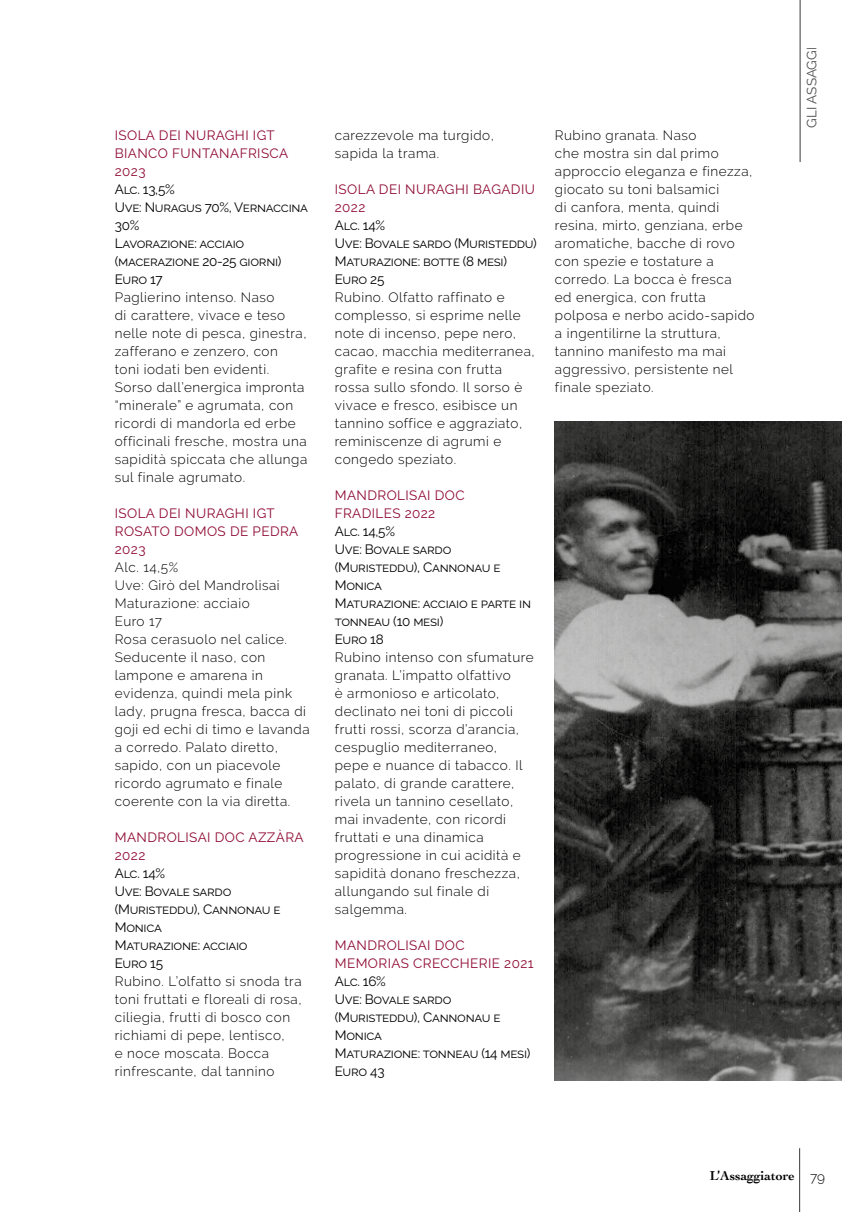
<style>
.page{position:relative;width:842px;height:1212px;background:#fff}
.page>*{position:absolute;margin:0;border:0;box-sizing:border-box;transform-origin:0 0}
.t1{font:300 13.5px/18px "Raleway";letter-spacing:.04em;color:#000}
.t2{font:13.5px/18px "Raleway";letter-spacing:-.02em;color:#000}
.t3{font:13.5px/18px "Raleway";letter-spacing:.03em;color:#8f0b34}
.t4{font:700 13.5px "Cochin";color:#000}
.t5{font:13.5px "Raleway";color:#000}
.s1{font-family:"Raleway";font-weight:300}
</style>
<div class="page">
<hr style="left:799px;top:1148px;width:1px;height:64px;background:#000">
<hr style="left:799px;top:0;width:2px;height:162px;background:#000">
<img style="left:555px;top:421px;width:287px;height:659px">
<p class="t3" style="left:115px;top:126px;width:175px">ISOLA DEI NURAGHI IGT<br>BIANCO FUNTANAFRISCA<br>2023</p>
<p class="t2" style="left:115px;top:180px;width:195px">Alc. 13,5%<br>Uve: Nuragus 70%, Vernaccina<br>30%<br>Lavorazione: acciaio (macerazione 20-25 giorni)<br>Euro 17</p>
<p class="t1" style="left:115px;top:288px;width:194px">Paglierino intenso. Naso<br>di carattere, vivace e teso nelle note di pesca, ginestra, zafferano e zenzero, con<br>toni iodati ben evidenti.<br>Sorso dall’energica impronta “minerale” e agrumata, con ricordi di mandorla ed erbe officinali fresche, mostra una sapidità spiccata che allunga sul finale agrumato.</p>
<p class="t3" style="left:115px;top:504px;width:185px">ISOLA DEI NURAGHI IGT<br>ROSATO DOMOS DE PEDRA<br>2023</p>
<p class="t1" style="left:115px;top:558px;width:196px">Alc. 14,5%<br>Uve: Girò del Mandrolisai<br>Maturazione: acciaio<br>Euro 17<br>Rosa cerasuolo nel calice.<br>Seducente il naso, con lampone e amarena in evidenza, quindi mela pink lady, prugna fresca, bacca di goji ed echi di timo e lavanda a corredo. Palato diretto, sapido, con un piacevole ricordo agrumato e finale coerente con la via diretta.</p>
<p class="t3" style="left:115px;top:828px;width:190px">MANDROLISAI DOC AZZÀRA<br>2022</p>
<p class="t2" style="left:115px;top:864px;width:167px">Alc. 14%<br>Uve: Bovale sardo (Muristeddu), Cannonau e<br>Monica<br>Maturazione: acciaio<br>Euro 15</p>
<p class="t1" style="left:115px;top:972px;width:188px">Rubino. L’olfatto si snoda tra toni fruttati e floreali di rosa, ciliegia, frutti di bosco con richiami di pepe, lentisco,<br>e noce moscata. Bocca rinfrescante, dal tannino</p>
<p class="t1" style="left:335px;top:126px;width:161px">carezzevole ma turgido, sapida la trama.</p>
<p class="t3" style="left:335px;top:180px;width:202px">ISOLA DEI NURAGHI BAGADIU<br>2022</p>
<p class="t2" style="left:335px;top:216px;width:204px">Alc. 14%<br>Uve: Bovale sardo (Muristeddu)<br>Maturazione: botte (8 mesi)<br>Euro 25</p>
<p class="t1" style="left:335px;top:288px;width:201px">Rubino. Olfatto raffinato e complesso, si esprime nelle note di incenso, pepe nero, cacao, macchia mediterranea, grafite e resina con frutta rossa sullo sfondo. Il sorso è vivace e fresco, esibisce un tannino soffice e aggraziato, reminiscenze di agrumi e congedo speziato.</p>
<p class="t3" style="left:335px;top:486px;width:131px">MANDROLISAI DOC<br>FRADILES 2022</p>
<p class="t2" style="left:335px;top:522px;width:198px">Alc. 14,5%<br>Uve: Bovale sardo (Muristeddu), Cannonau e<br>Monica<br>Maturazione: acciaio e parte in tonneau (10 mesi)<br>Euro 18</p>
<p class="t1" style="left:335px;top:648px;width:200px">Rubino intenso con sfumature granata. L’impatto olfattivo<br>è armonioso e articolato, declinato nei toni di piccoli frutti rossi, scorza d’arancia, cespuglio mediterraneo, pepe e nuance di tabacco. Il palato, di grande carattere, rivela un tannino cesellato, mai invadente, con ricordi fruttati e una dinamica progressione in cui acidità e sapidità donano freschezza, allungando sul finale di salgemma.</p>
<p class="t3" style="left:335px;top:936px;width:200px">MANDROLISAI DOC<br>MEMORIAS CRECCHERIE 2021</p>
<p class="t2" style="left:335px;top:972px;width:197px">Alc. 16%<br>Uve: Bovale sardo (Muristeddu), Cannonau e<br>Monica<br>Maturazione: tonneau (14 mesi)<br>Euro 43</p>
<p class="t1" style="left:555px;top:126px;width:201px">Rubino granata. Naso<br>che mostra sin dal primo approccio eleganza e finezza, giocato su toni balsamici<br>di canfora, menta, quindi resina, mirto, genziana, erbe aromatiche, bacche di rovo con spezie e tostature a corredo. La bocca è fresca<br>ed energica, con frutta polposa e nerbo acido-sapido a ingentilirne la struttura, tannino manifesto ma mai aggressivo, persistente nel finale speziato.</p>
<p class="t5" style="left:804px;top:128px;width:82px;rotate:-90deg">GLI ASSAGGI</p>
<p class="t4" style="left:710px;top:1166px;width:117px">L’Assaggiatore <span class="s1">79</span></p>
</div>
